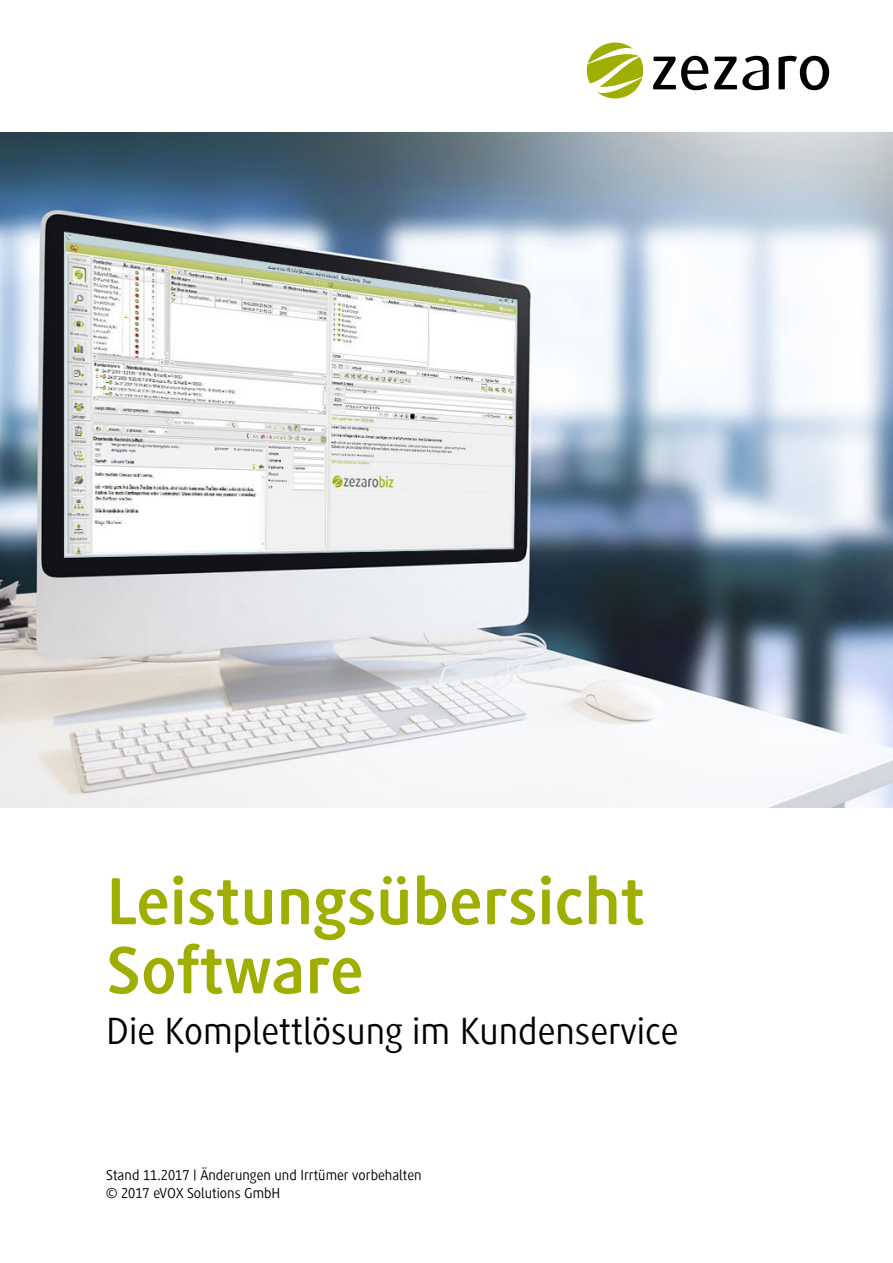
<style>
.page{position:relative;width:893px;height:1263px;background:#fff}
.page>*{position:absolute;margin:0;border:0;box-sizing:border-box;transform-origin:0 0}
.t1{font:700 69px/69px "Generis Simple Com";color:#9eaf01}
.t2{font:39px "Generis Simple Com";color:#000}
.t3{font:15px/18px "Generis Simple Com";color:#000}
</style>
<div class="page">
<img style="left:0;top:133px;width:893px;height:675px">
<svg style="left:653px;top:56px;width:55px;height:34px"></svg>
<svg style="left:714px;top:56px;width:55px;height:34px"></svg>
<svg style="left:778px;top:56px;width:51px;height:34px"></svg>
<svg style="left:587px;top:43px;width:56px;height:55px"></svg>
<h1 class="t1" style="left:106px;top:867px;width:540px">Leistungsübersicht<br>Software</h1>
<h2 class="t2" style="left:106px;top:1009px;width:574px">Die Komplettlösung im Kundenservice</h2>
<p class="t3" style="left:106px;top:1166px;width:317px">Stand 11.2017 | Änderungen und Irrtümer vorbehalten © 2017 eVOX Solutions GmbH</p>
</div>
